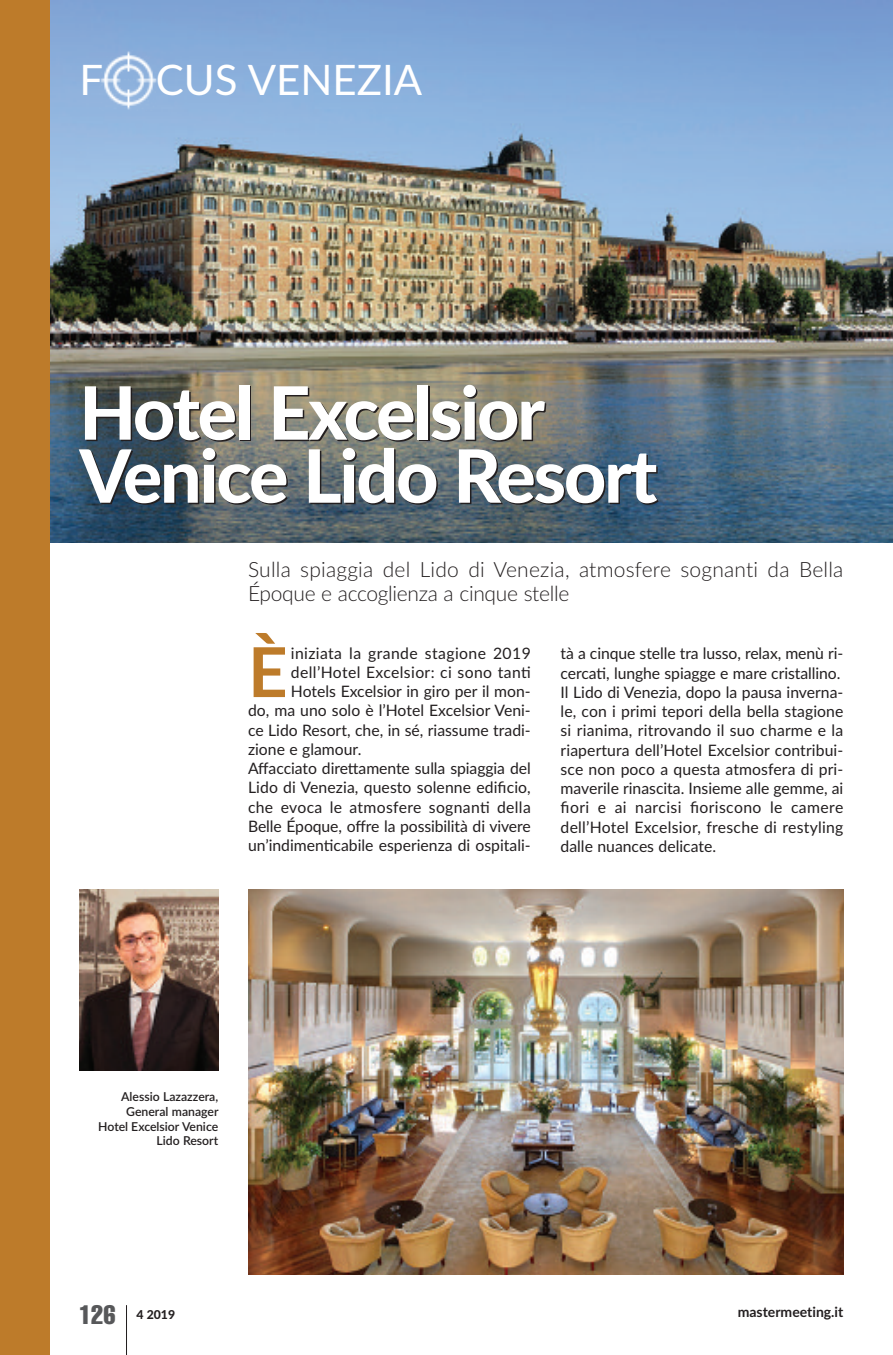
<style>
.page{position:relative;width:893px;height:1355px;background:#fff}
.page>*{position:absolute;margin:0;border:0;box-sizing:border-box;transform-origin:0 0}
.t1{font:800 73.5px/63px "Lato";letter-spacing:-.03em;color:#fff}
.t2{font:700 68.77px "Lato";color:#bd7b2a}
.t3{font:42px "Lato";color:#fff}
.t4{font:extra-condensed 26.25px "Helvetica";color:#57585a}
.t5{font:300 21px/24.5px "Lato";letter-spacing:.01em;color:#231f20}
.t6{font:15.75px/19.2px "Lato";color:#231f20}
.t7{font:15.75px "Lato";letter-spacing:.025em;color:#231f20}
.t8{font:15.75px "Lato";letter-spacing:.02em;color:#231f20}
.t9{font:700 14px "Lato";color:#231f20}
.t10{font:600 12.25px/14.9px "Lato";color:#231f20;text-align:right}
.t11{font:800 12.25px "Lato";color:#231f20}
</style>
<div class="page">
<img style="left:50px;top:0;width:843px;height:542px">
<hr style="left:126px;top:1305px;width:1px;height:49px;background:#231f20">
<img style="left:99px;top:51px;width:58px;height:59px">
<div style="left:0;top:0;width:50px;height:1354px;background:#bd7b2a"></div>
<img style="left:248px;top:889px;width:595px;height:385px">
<img style="left:79px;top:889px;width:139px;height:181px">
<h3 class="t3" style="left:79px;top:56px;width:25px">F</h3>
<h3 class="t3" style="left:156px;top:56px;width:268px">CUS VEnEzIA</h3>
<h1 class="t1" style="left:79px;top:383px;width:580px">Hotel Excelsior<br>Venice Lido Resort</h1>
<h3 class="t5" style="left:248px;top:557px;width:597px">Sulla spiaggia del Lido di Venezia, atmosfere sognanti da Bella<br>Époque e accoglienza a cinque stelle</h3>
<h2 class="t2" style="left:248px;top:633px;width:41px">È</h2>
<p class="t7" style="left:291px;top:644px;width:241px">iniziata la grande stagione 2019</p>
<p class="t7" style="left:291px;top:663px;width:241px">dell’Hotel Excelsior: ci sono tanti</p>
<p class="t6" style="left:291px;top:682px;width:241px">Hotels Excelsior in giro per il mon-</p>
<p class="t6" style="left:248px;top:701px;width:284px">do, ma uno solo è l’Hotel Excelsior Veni-</p>
<p class="t6" style="left:248px;top:720px;width:284px">ce Lido Resort, che, in sé, riassume tradi-</p>
<p class="t6" style="left:248px;top:739px;width:115px">zione e glamour.</p>
<p class="t6" style="left:248px;top:759px;width:284px">Affacciato direttamente sulla spiaggia del</p>
<p class="t6" style="left:248px;top:778px;width:284px">Lido di Venezia, questo solenne edificio,</p>
<p class="t8" style="left:248px;top:798px;width:284px">che evoca le atmosfere sognanti della</p>
<p class="t6" style="left:248px;top:816px;width:284px">Belle Époque, offre la possibilità di vivere</p>
<p class="t6" style="left:248px;top:836px;width:284px">un’indimenticabile esperienza di ospitali-</p>
<p class="t6" style="left:561px;top:644px;width:284px">tà a cinque stelle tra lusso, relax, menù ri&shy;cercati, lunghe spiagge e mare cristallino.<br>Il Lido di Venezia, dopo la pausa inverna&shy;le, con i primi tepori della bella stagione si rianima, ritrovando il suo charme e la riapertura dell’Hotel Excelsior contribui&shy;sce non poco a questa atmosfera di pri&shy;maverile rinascita. Insieme alle gemme, ai fiori e ai narcisi fioriscono le camere dell’Hotel Excelsior, fresche di restyling dalle nuances delicate.</p>
<p class="t10" style="left:98px;top:1088px;width:122px">Alessio Lazazzera,<br>General manager<br>Hotel Excelsior Venice<br>Lido Resort</p>
<h3 class="t4" style="left:79px;top:1305px;width:38px">126</h3>
<p class="t11" style="left:136px;top:1307px;width:40px">4 2019</p>
<p class="t9" style="left:738px;top:1303px;width:107px">mastermeeting.it</p>
</div>
